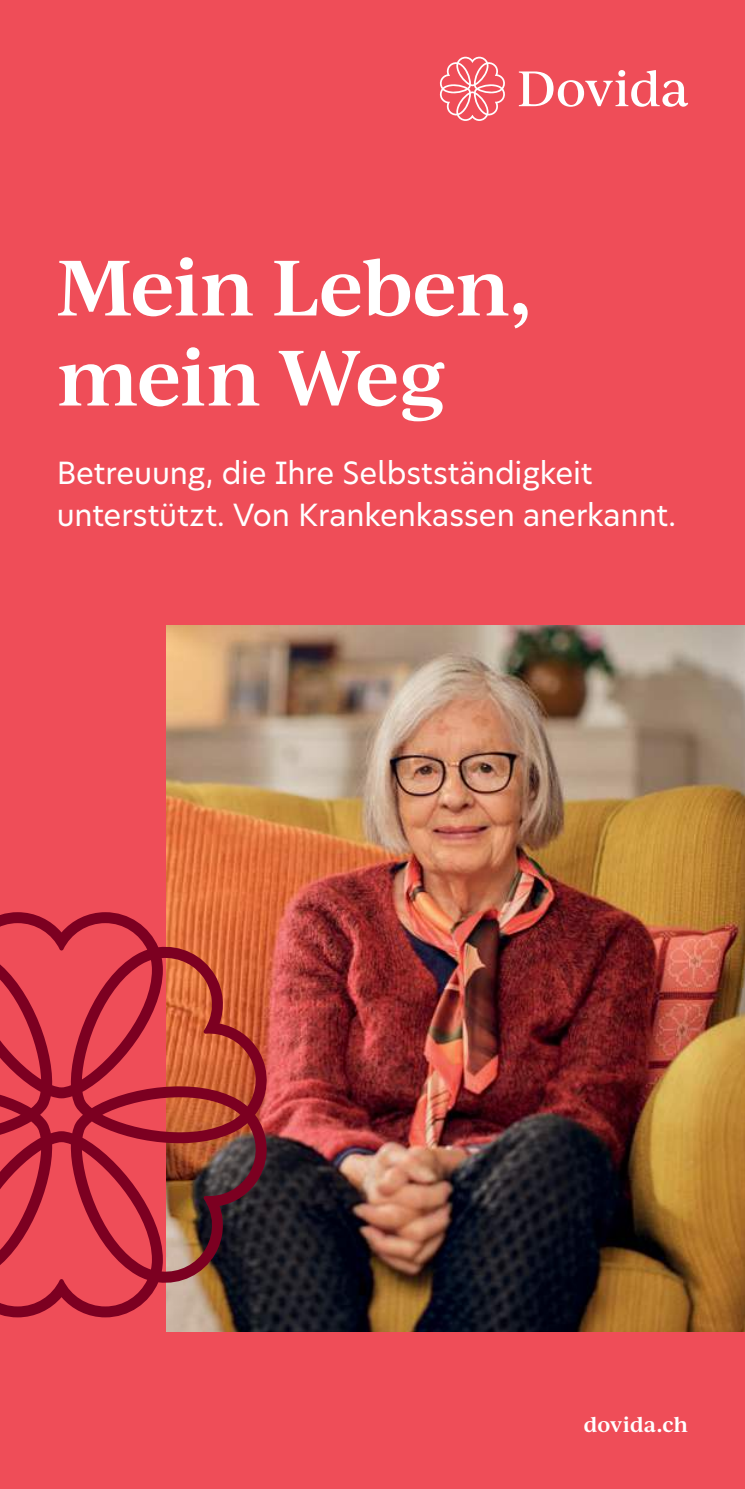
<style>
.page{position:relative;width:745px;height:1489px;background:#fff}
.page>*{position:absolute;margin:0;border:0;box-sizing:border-box;transform-origin:0 0}
.t1{font:600 75px/90px "Ivy Journal";letter-spacing:-.02em;color:#fff}
.t2{font:30px/42.5px "New Hero";letter-spacing:-.005em;color:#fff}
.t3{font:600 20px "Ivy Journal";color:#fff}
</style>
<div class="page">
<div style="left:0;top:0;width:744px;height:1488px;background:#ef4d58"></div>
<img style="left:166px;top:625px;width:578px;height:706px">
<svg style="left:0;top:912px;width:266px;height:405px"></svg>
<svg style="left:518px;top:70px;width:169px;height:37px"></svg>
<svg style="left:439px;top:57px;width:66px;height:64px"></svg>
<h1 class="t1" style="left:57px;top:249px;width:476px">Mein Leben, mein Weg</h1>
<p class="t2" style="left:57px;top:451px;width:620px">Betreuung, die Ihre Selbstständigkeit unterstützt. Von Krankenkassen anerkannt.</p>
<p class="t3" style="left:583px;top:1416px;width:106px">dovida.ch</p>
</div>
